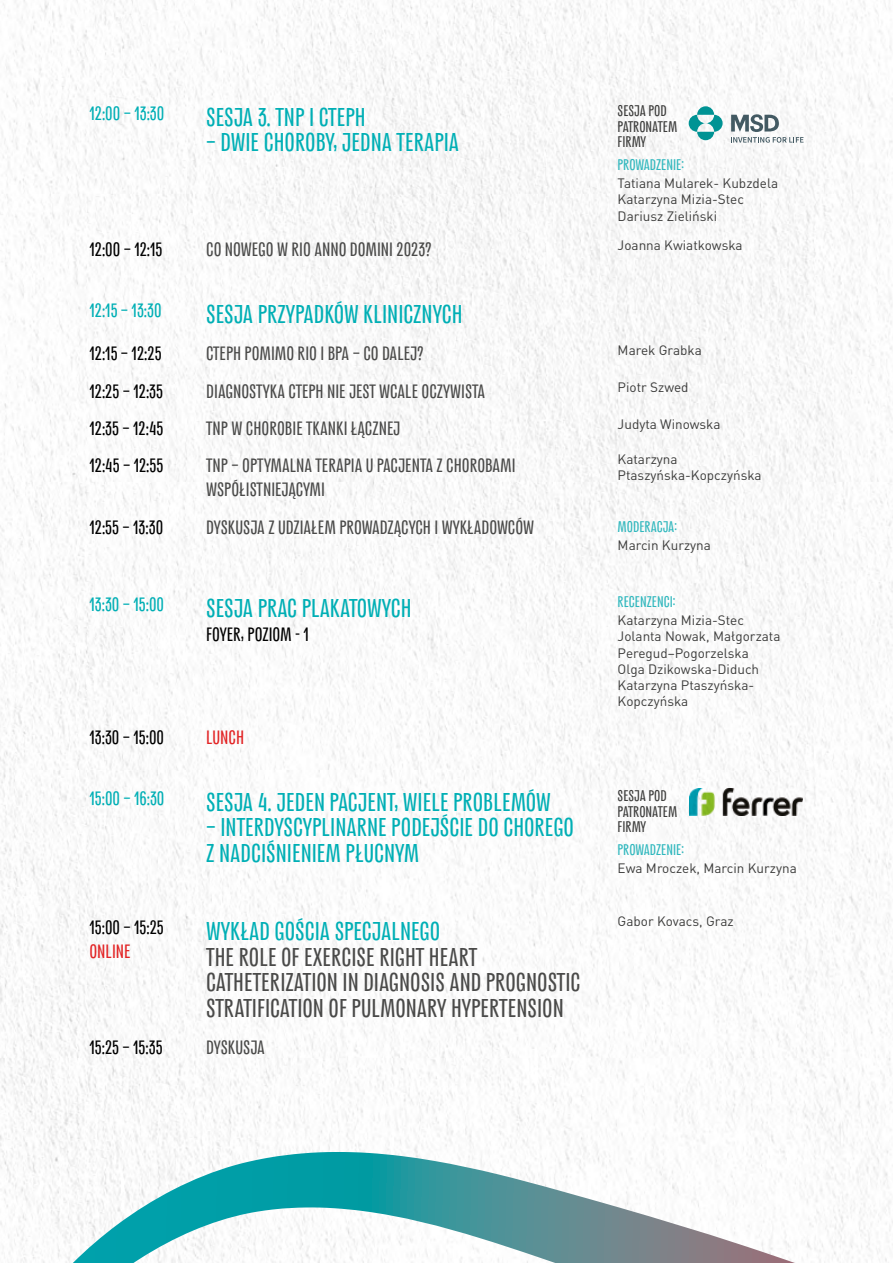
<style>
.page{position:relative;width:893px;height:1263px;background:#fff}
.page>*{position:absolute;margin:0;border:0;box-sizing:border-box;transform-origin:0 0}
.t1{font:30px/25.5px "Huta";color:#00afb5}
.t2{font:30px/25.5px "Huta";color:#4a4a49}
.t3{font:22.5px/24px "Huta";color:#4a4a49}
.t4{font:22.5px "Huta";color:#000}
.t5{font:22.5px "Huta";color:#00afb5}
.t6{font:22.5px "Huta";color:#e22425}
.t7{font:18px/15.8px "Huta";color:#3c3c3b}
.t8{font:18px "Huta";color:#2fb7bd}
.t9{font:13.5px/16.2px "DIN Pro";color:#3c3c3b}
</style>
<div class="page">
<img style="left:0;top:0;width:893px;height:1263px">
<img style="left:690px;top:788px;width:112px;height:27px">
<svg style="left:689px;top:106px;width:34px;height:34px"></svg>
<svg style="left:731px;top:114px;width:72px;height:29px"></svg>
<svg style="left:73px;top:1152px;width:722px;height:111px"></svg>
<h2 class="t5" style="left:89px;top:103px;width:76px">12:00 – 13:30</h2>
<h1 class="t1" style="left:206px;top:104px;width:161px">SESJA 3. TNP I CTEPH</h1>
<h1 class="t1" style="left:206px;top:130px;width:254px">– DWIE CHOROBY, JEDNA TERAPIA</h1>
<h3 class="t7" style="left:618px;top:103px;width:61px">SESJA POD<br>PATRONATEM<br>FIRMY</h3>
<h3 class="t8" style="left:618px;top:157px;width:68px">PROWADZENIE:</h3>
<p class="t9" style="left:618px;top:175px;width:162px">Tatiana Mularek- Kubzdela<br>Katarzyna Mizia-Stec<br>Dariusz Zieliński</p>
<h2 class="t4" style="left:89px;top:239px;width:75px">12:00 – 12:15</h2>
<h2 class="t3" style="left:206px;top:237px;width:227px">CO NOWEGO W RIO ANNO DOMINI 2023?</h2>
<p class="t9" style="left:618px;top:236px;width:127px">Joanna Kwiatkowska</p>
<h2 class="t5" style="left:89px;top:300px;width:74px">12:15 – 13:30</h2>
<h1 class="t1" style="left:206px;top:302px;width:258px">SESJA PRZYPADKÓW KLINICZNYCH</h1>
<h2 class="t4" style="left:89px;top:343px;width:74px">12:15 – 12:25</h2>
<h2 class="t3" style="left:206px;top:342px;width:219px">CTEPH POMIMO RIO I BPA – CO DALEJ?</h2>
<p class="t9" style="left:618px;top:341px;width:86px">Marek Grabka</p>
<h2 class="t4" style="left:89px;top:381px;width:75px">12:25 – 12:35</h2>
<h2 class="t3" style="left:206px;top:379px;width:280px">DIAGNOSTYKA CTEPH NIE JEST WCALE OCZYWISTA</h2>
<p class="t9" style="left:618px;top:378px;width:72px">Piotr Szwed</p>
<h2 class="t4" style="left:89px;top:418px;width:75px">12:35 – 12:45</h2>
<h2 class="t3" style="left:206px;top:416px;width:196px">TNP W CHOROBIE TKANKI ŁĄCZNEJ</h2>
<p class="t9" style="left:618px;top:416px;width:105px">Judyta Winowska</p>
<h2 class="t4" style="left:89px;top:455px;width:75px">12:45 – 12:55</h2>
<h2 class="t3" style="left:206px;top:454px;width:311px">TNP – OPTYMALNA TERAPIA U PACJENTA Z CHOROBAMI<br>WSPÓŁISTNIEJĄCYMI</h2>
<p class="t9" style="left:618px;top:450px;width:146px">Katarzyna<br>Ptaszyńska-Kopczyńska</p>
<h2 class="t4" style="left:89px;top:517px;width:75px">12:55 – 13:30</h2>
<h2 class="t3" style="left:206px;top:515px;width:329px">DYSKUSJA Z UDZIAŁEM PROWADZĄCYCH I WYKŁADOWCÓW</h2>
<h3 class="t8" style="left:618px;top:519px;width:61px">MODERACJA:</h3>
<p class="t9" style="left:618px;top:537px;width:95px">Marcin Kurzyna</p>
<h2 class="t5" style="left:89px;top:594px;width:76px">13:30 – 15:00</h2>
<h1 class="t1" style="left:206px;top:596px;width:207px">SESJA PRAC PLAKATOWYCH</h1>
<h2 class="t4" style="left:206px;top:624px;width:104px">FOYER, POZIOM - 1</h2>
<h2 class="t4" style="left:89px;top:726px;width:76px">13:30 – 15:00</h2>
<h2 class="t6" style="left:206px;top:726px;width:39px">LUNCH</h2>
<h2 class="t5" style="left:89px;top:787px;width:77px">15:00 – 16:30</h2>
<h1 class="t1" style="left:206px;top:789px;width:346px">SESJA 4. JEDEN PACJENT, WIELE PROBLEMÓW</h1>
<h1 class="t1" style="left:206px;top:815px;width:369px">– INTERDYSCYPLINARNE PODEJŚCIE DO CHOREGO<br>Z NADCIŚNIENIEM PŁUCNYM</h1>
<h2 class="t4" style="left:89px;top:917px;width:76px">15:00 – 15:25</h2>
<h2 class="t6" style="left:89px;top:941px;width:43px">ONLINE</h2>
<h1 class="t1" style="left:206px;top:919px;width:236px">WYKŁAD GOŚCIA SPECJALNEGO</h1>
<h1 class="t2" style="left:206px;top:944px;width:376px">THE ROLE OF EXERCISE RIGHT HEART<br>CATHETERIZATION IN DIAGNOSIS AND PROGNOSTIC<br>STRATIFICATION OF PULMONARY HYPERTENSION</h1>
<h2 class="t4" style="left:89px;top:1037px;width:75px">15:25 – 15:35</h2>
<h2 class="t3" style="left:206px;top:1036px;width:60px">DYSKUSJA</h2>
<h3 class="t8" style="left:618px;top:594px;width:59px">RECENZENCI:</h3>
<p class="t9" style="left:618px;top:612px;width:164px">Katarzyna Mizia-Stec<br>Jolanta Nowak, Małgorzata<br>Peregud–Pogorzelska<br>Olga Dzikowska-Diduch<br>Katarzyna Ptaszyńska-<br>Kopczyńska</p>
<h3 class="t7" style="left:618px;top:788px;width:61px">SESJA POD<br>PATRONATEM<br>FIRMY</h3>
<h3 class="t8" style="left:618px;top:842px;width:68px">PROWADZENIE:</h3>
<p class="t9" style="left:618px;top:860px;width:181px">Ewa Mroczek, Marcin Kurzyna</p>
<p class="t9" style="left:618px;top:912px;width:118px">Gabor Kovacs, Graz</p>
</div>
